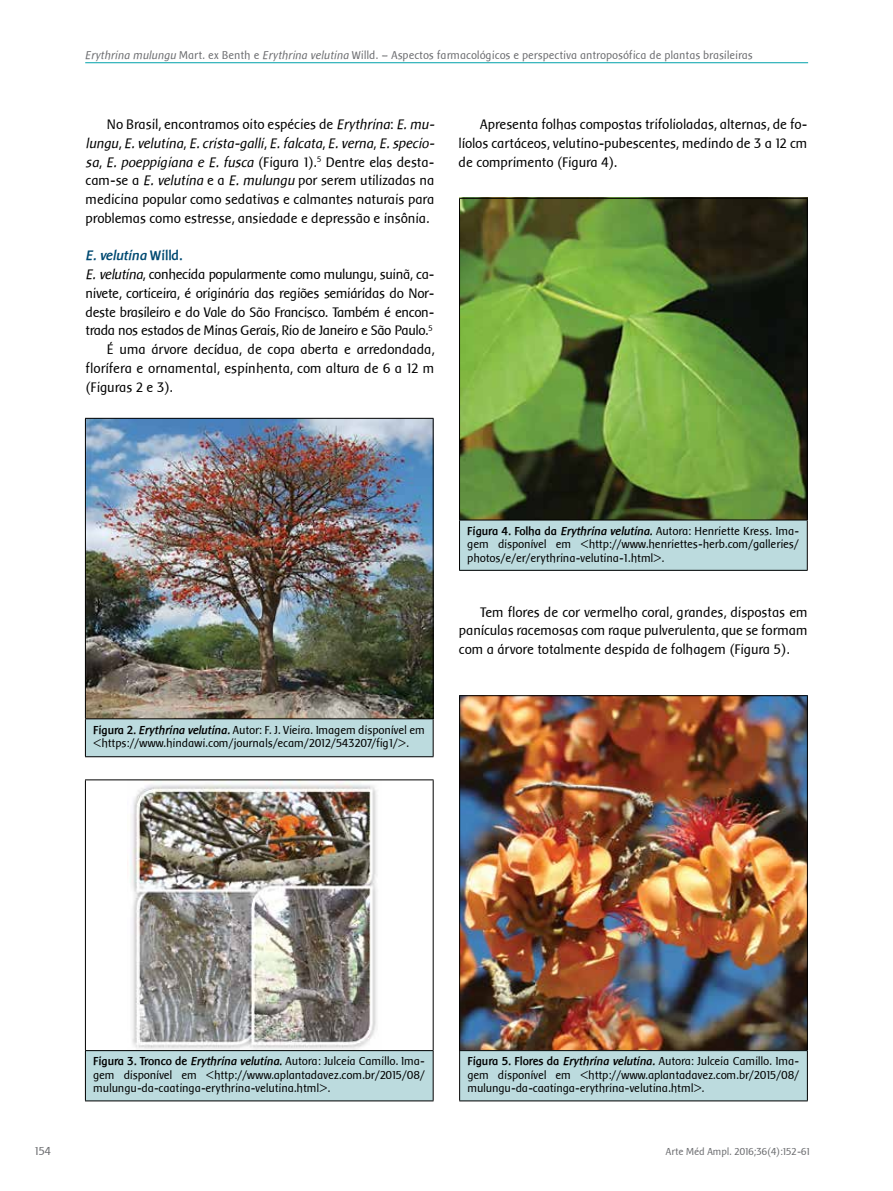
<style>
.page{position:relative;width:893px;height:1191px;background:#fff}
.page>*{position:absolute;margin:0;border:0;box-sizing:border-box;transform-origin:0 0}
.t1{font:14.25px/18.8px "Baar Sophia";color:#000;text-align:justify}
.t2{font:14.25px "Baar Sophia";letter-spacing:-.02em;color:#000}
.t3{font:italic 700 14.25px "Baar Sophia";color:#004a72}
.t4{font:12px/13.5px "Baar Sophia";color:#000;text-align:justify}
.t5{font:12px "Baar Sophia";color:#6d6e71}
.t6{font:11.7px "Baar Sophia";letter-spacing:.01em;color:#6d6e71}
.t7{font:10.5px "Baar Sophia";color:#6d6e71}
.s1{font-style:italic}
.s2{font-style:normal}
.s3{font-weight:700}
.s4{font-weight:700;font-style:italic}
</style>
<div class="page">
<img style="left:460px;top:696px;width:347px;height:354px">
<div style="left:460px;top:1050px;width:347px;height:51px;background:#bcdbde"></div>
<hr style="left:459px;top:695px;width:349px;height:1px;background:#000">
<hr style="left:459px;top:696px;width:1px;height:354px;background:#000">
<hr style="left:807px;top:696px;width:1px;height:354px;background:#000">
<hr style="left:459px;top:1051px;width:1px;height:49px;background:#000">
<hr style="left:459px;top:1050px;width:349px;height:1px;background:#000">
<hr style="left:807px;top:1051px;width:1px;height:49px;background:#000">
<hr style="left:459px;top:1100px;width:349px;height:1px;background:#000">
<img style="left:128px;top:780px;width:253px;height:270px">
<img style="left:86px;top:419px;width:347px;height:299px">
<hr style="left:85px;top:62px;width:723px;height:1px;background:#00a2ab">
<div style="left:85px;top:719px;width:348px;height:37px;background:#bcdbde"></div>
<hr style="left:85px;top:418px;width:349px;height:1px;background:#000">
<hr style="left:85px;top:419px;width:1px;height:299px;background:#000">
<hr style="left:433px;top:419px;width:1px;height:299px;background:#000">
<hr style="left:85px;top:719px;width:1px;height:37px;background:#000">
<hr style="left:85px;top:718px;width:349px;height:1px;background:#000">
<hr style="left:433px;top:719px;width:1px;height:37px;background:#000">
<hr style="left:85px;top:756px;width:349px;height:1px;background:#000">
<div style="left:85px;top:1050px;width:348px;height:51px;background:#bcdbde"></div>
<hr style="left:85px;top:779px;width:349px;height:1px;background:#000">
<hr style="left:85px;top:780px;width:1px;height:270px;background:#000">
<hr style="left:433px;top:780px;width:1px;height:270px;background:#000">
<hr style="left:85px;top:1051px;width:1px;height:49px;background:#000">
<hr style="left:85px;top:1050px;width:349px;height:1px;background:#000">
<hr style="left:433px;top:1051px;width:1px;height:49px;background:#000">
<hr style="left:85px;top:1100px;width:349px;height:1px;background:#000">
<img style="left:460px;top:199px;width:347px;height:320px">
<div style="left:459px;top:520px;width:348px;height:50px;background:#bcdbde"></div>
<hr style="left:459px;top:198px;width:349px;height:1px;background:#000">
<hr style="left:459px;top:199px;width:1px;height:320px;background:#000">
<hr style="left:807px;top:199px;width:1px;height:320px;background:#000">
<hr style="left:459px;top:520px;width:1px;height:50px;background:#000">
<hr style="left:459px;top:519px;width:349px;height:1px;background:#000">
<hr style="left:807px;top:520px;width:1px;height:50px;background:#000">
<hr style="left:459px;top:570px;width:349px;height:1px;background:#000">
<p class="t6" style="left:85px;top:49px;width:669px"><span class="s1">Erythrina mulungu</span> Mart. ex Benth e <span class="s1">Erythrina velutina</span> Willd. – Aspectos farmacológicos e perspectiva antroposófica de plantas brasileiras</p>
<p class="t1" style="left:86px;top:115px;width:350px;text-indent:21px">No Brasil, encontramos oito espécies de <span class="s1">Erythrina</span>: <span class="s1">E. mu&shy;lungu</span>, <span class="s1">E. velutina</span>, <span class="s1">E. crista-galli</span>, <span class="s1">E. falcata</span>, <span class="s1">E. verna</span>, <span class="s1">E. specio&shy;sa</span>, <span class="s1">E. poeppigiana e E. fusca</span> (Figura 1).<sup>5</sup> Dentre elas desta&shy;cam-se a <span class="s1">E. velutina</span> e a <span class="s1">E. mulungu</span> por serem utilizadas na medicina popular como sedativas e calmantes naturais para problemas como estresse, ansiedade e depressão e insônia.</p>
<p class="t3" style="left:86px;top:248px;width:99px">E. velutina <span class="s2">Willd.</span></p>
<p class="t2" style="left:86px;top:267px;width:350px"><span class="s1">E. velutina</span>, conhecida popularmente como mulungu, suinã, ca-</p>
<p class="t2" style="left:86px;top:285px;width:350px">nivete, corticeira, é originária das regiões semiáridas do Nor-</p>
<p class="t2" style="left:86px;top:304px;width:350px">deste brasileiro e do Vale do São Francisco. Também é encon-</p>
<p class="t2" style="left:86px;top:323px;width:349px">trada nos estados de Minas Gerais, Rio de Janeiro e São Paulo.<sup>5</sup></p>
<p class="t1" style="left:107px;top:340px;width:329px">É uma árvore decídua, de copa aberta e arredondada,</p>
<p class="t1" style="left:86px;top:359px;width:350px">florífera e ornamental, espinhenta, com altura de 6 a 12 m</p>
<p class="t1" style="left:86px;top:377px;width:89px">(Figuras 2 e 3).</p>
<p class="t1" style="left:459px;top:115px;width:350px;text-indent:21px">Apresenta folhas compostas trifolioladas, alternas, de fo&shy;líolos cartáceos, velutino-pubescentes, medindo de 3 a 12 cm de comprimento (Figura 4).</p>
<p class="t4" style="left:94px;top:723px;width:333px"><span class="s3">Figura 2.</span> <span class="s4">Erythrina velutina.</span> Autor: F. J. Vieira. Imagem disponível em &lt;https://www.hindawi.com/journals/ecam/2012/543207/fig1/&gt;.</p>
<p class="t4" style="left:468px;top:524px;width:333px"><span class="s3">Figura 4. Folha da</span> <span class="s4">Erythrina velutina.</span> Autora: Henriette Kress. Ima&shy;gem disponível em &lt;http://www.henriettes-herb.com/galleries/ photos/e/er/erythrina-velutina-1.html&gt;.</p>
<p class="t1" style="left:459px;top:602px;width:350px;text-indent:21px">Tem flores de cor vermelho coral, grandes, dispostas em panículas racemosas com raque pulverulenta, que se formam com a árvore totalmente despida de folhagem (Figura 5).</p>
<p class="t5" style="left:35px;top:1144px;width:18px">154</p>
<p class="t4" style="left:94px;top:1054px;width:333px"><span class="s3">Figura 3. Tronco de</span> <span class="s4">Erythrina velutina</span><span class="s3">.</span> Autora: Julceia Camillo. Ima&shy;gem disponível em &lt;http://www.aplantadavez.com.br/2015/08/ mulungu-da-caatinga-erythrina-velutina.html&gt;.</p>
<p class="t4" style="left:468px;top:1054px;width:333px"><span class="s3">Figura 5. Flores da</span> <span class="s4">Erythrina velutina.</span> Autora: Julceia Camillo. Ima&shy;gem disponível em &lt;http://www.aplantadavez.com.br/2015/08/ mulungu-da-caatinga-erythrina-velutina.html&gt;.</p>
<p class="t7" style="left:666px;top:1145px;width:146px">Arte Méd Ampl. 2016;36(4):152-61</p>
</div>
